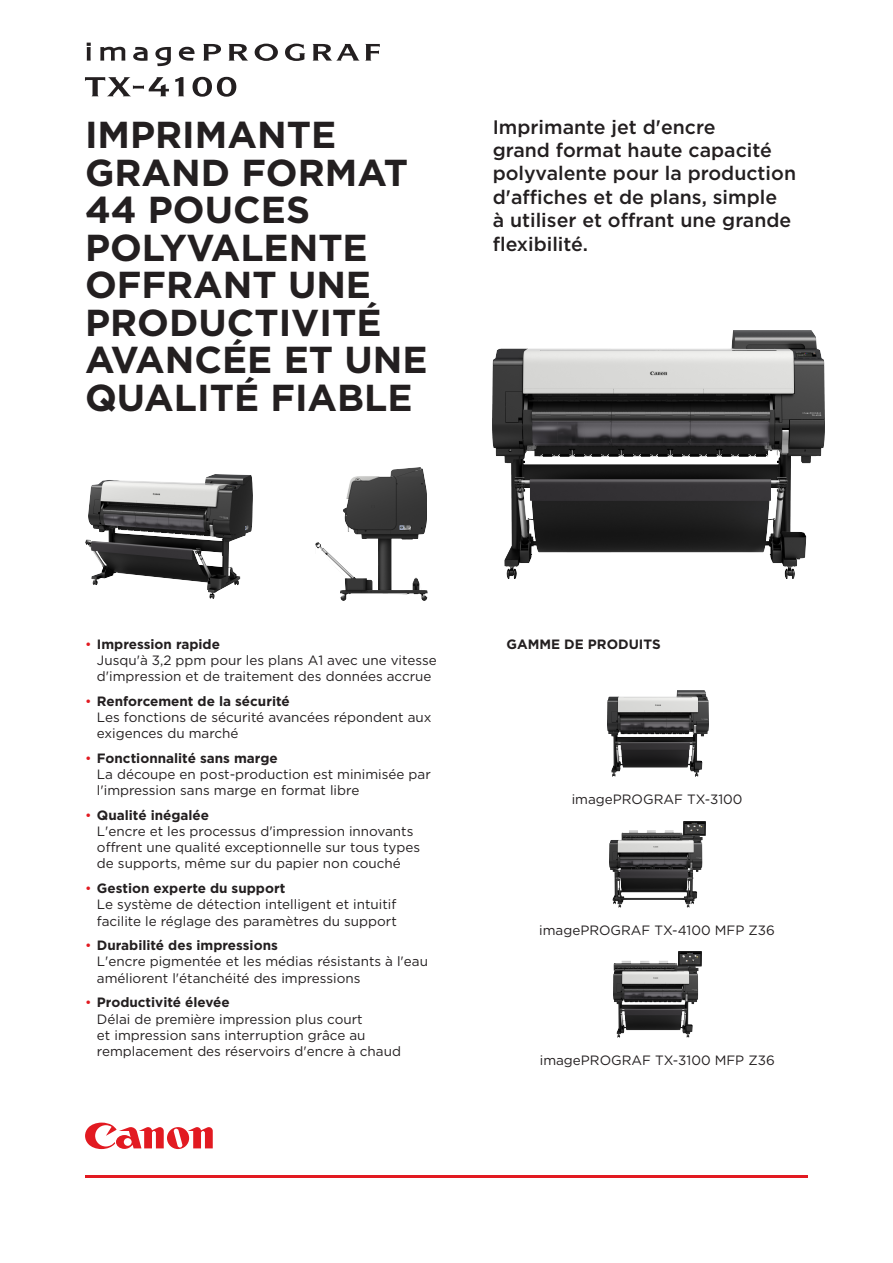
<style>
.page{position:relative;width:893px;height:1263px;background:#fff}
.page>*{position:absolute;margin:0;border:0;box-sizing:border-box;transform-origin:0 0}
.COVER_HEADER_LARGE{font:700 37.5px/37.5px "Gotham";color:#231f20}
.INTRO{font:500 19.5px/23.4px "Gotham";color:#231f20}
.BODY{font:13.5px/16.2px "Gotham";color:#231f20}
.SUBHEAD{font:700 13.5px "Gotham";color:#231f20}
.s1{color:#e21a21}
.s2{font-weight:700}
</style>
<div class="page">
<svg style="left:85px;top:1122px;width:128px;height:28px"></svg>
<hr style="left:85px;top:1175px;width:723px;height:3px;background:#e21a21">
<svg style="left:203px;top:44px;width:18px;height:17px"></svg>
<svg style="left:228px;top:44px;width:20px;height:17px"></svg>
<svg style="left:255px;top:44px;width:23px;height:17px"></svg>
<svg style="left:285px;top:44px;width:21px;height:17px"></svg>
<svg style="left:312px;top:44px;width:68px;height:17px"></svg>
<svg style="left:87px;top:43px;width:4px;height:18px"></svg>
<svg style="left:100px;top:47px;width:25px;height:14px"></svg>
<svg style="left:133px;top:47px;width:15px;height:14px"></svg>
<svg style="left:155px;top:47px;width:16px;height:19px"></svg>
<svg style="left:179px;top:47px;width:16px;height:14px"></svg>
<svg style="left:85px;top:77px;width:84px;height:19px"></svg>
<svg style="left:175px;top:77px;width:9px;height:19px"></svg>
<svg style="left:193px;top:77px;width:43px;height:20px"></svg>
<img style="left:315px;top:467px;width:113px;height:134px">
<img style="left:85px;top:475px;width:168px;height:123px">
<img style="left:614px;top:951px;width:88px;height:87px">
<img style="left:610px;top:821px;width:96px;height:86px">
<img style="left:607px;top:690px;width:101px;height:87px">
<img style="left:493px;top:331px;width:332px;height:248px">
<p class="COVER_HEADER_LARGE" style="left:85px;top:116px;width:344px">IMPRIMANTE<br>GRAND FORMAT<br>44 POUCES<br>POLYVALENTE<br>OFFRANT UNE<br>PRODUCTIVITÉ<br>AVANCÉE ET UNE<br>QUALITÉ FIABLE</p>
<p class="INTRO" style="left:493px;top:115px;width:305px">Imprimante jet d'encre<br>grand format haute capacité polyvalente pour la production d'affiches et de plans, simple<br>à utiliser et offrant une grande flexibilité.</p>
<p class="BODY" style="left:97px;top:635px;width:341px;text-indent:-12px"><span class="s1">•</span> <span class="s2">Impression rapide<br></span>Jusqu'à 3,2 ppm pour les plans A1 avec une vitesse d'impression et de traitement des données accrue</p>
<p class="BODY" style="left:97px;top:692px;width:336px;text-indent:-12px"><span class="s1">•</span> <span class="s2">Renforcement de la sécurité<br></span>Les fonctions de sécurité avancées répondent aux exigences du marché</p>
<p class="BODY" style="left:97px;top:749px;width:335px;text-indent:-12px"><span class="s1">•</span> <span class="s2">Fonctionnalité sans marge<br></span>La découpe en post-production est minimisée par l'impression sans marge en format libre</p>
<p class="BODY" style="left:97px;top:807px;width:325px;text-indent:-12px"><span class="s1">•</span> <span class="s2">Qualité inégalée<br></span>L'encre et les processus d'impression innovants offrent une qualité exceptionnelle sur tous types de supports, même sur du papier non couché</p>
<p class="BODY" style="left:97px;top:880px;width:301px;text-indent:-12px"><span class="s1">•</span> <span class="s2">Gestion experte du support<br></span>Le système de détection intelligent et intuitif facilite le réglage des paramètres du support</p>
<p class="BODY" style="left:97px;top:937px;width:333px;text-indent:-12px"><span class="s1">•</span> <span class="s2">Durabilité des impressions<br></span>L'encre pigmentée et les médias résistants à l'eau améliorent l'étanchéité des impressions</p>
<p class="BODY" style="left:97px;top:994px;width:305px;text-indent:-12px"><span class="s1">•</span> <span class="s2">Productivité élevée<br></span>Délai de première impression plus court<br>et impression sans interruption grâce au remplacement des réservoirs d'encre à chaud</p>
<p class="SUBHEAD" style="left:506px;top:635px;width:156px">GAMME DE PRODUITS</p>
<p class="BODY" style="left:572px;top:791px;width:172px">imagePROGRAF TX-3100</p>
<p class="BODY" style="left:539px;top:922px;width:237px">imagePROGRAF TX-4100 MFP Z36</p>
<p class="BODY" style="left:540px;top:1052px;width:236px">imagePROGRAF TX-3100 MFP Z36</p>
</div>
